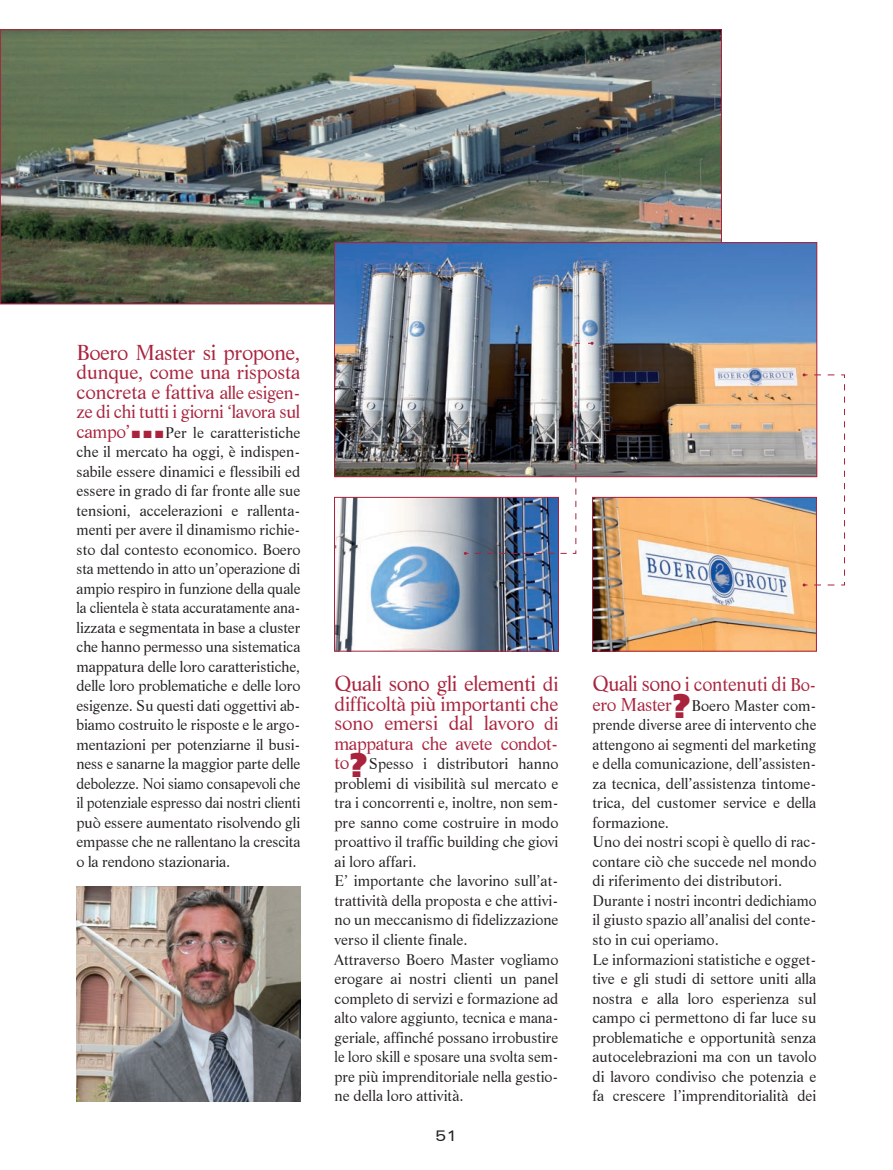
<style>
.page{position:relative;width:893px;height:1170px;background:#fff}
.page>*{position:absolute;margin:0;border:0;box-sizing:border-box;transform-origin:0 0}
.corpo_testo{font:21px "Life BT";letter-spacing:-.025em;color:#a9233d}
.corpo_testo-2{font:19.5px/19.5px "Life BT";letter-spacing:-.01em;color:#a9233d}
.corpo_testo-3{font:19.5px "Life BT";letter-spacing:-.01em;color:#a9233d;scale:.96 1}
.corpo_testo-4{font:18px "Life BT";letter-spacing:-.025em;color:#a9233d}
.corpo_testo-5{font:15px/19.5px "Life BT";color:#231f20;text-align:justify}
.corpo_testo-6{font:15px/19.5px "Life BT";color:#231f20;text-align:justify;scale:.96 1}
.numero_pagina{font:expanded 15px "Zurich BT";color:#231f20}
.s1{font-size:18px}
.s2{font-size:18px;color:#a9233d}
.s3{font-family:"Zurich BT";font-weight:900;font-size:33px;color:#a9233d}
.s4{font-size:19.5px}
.s5{font-size:21px}
</style>
<div class="page">
<img style="left:2px;top:31px;width:718px;height:271px">
<img style="left:77px;top:886px;width:223px;height:215px">
<img style="left:336px;top:244px;width:479px;height:231px">
<div style="left:334px;top:242px;width:483px;height:235px;border:1px solid #a9233d"></div>
<img style="left:336px;top:499px;width:221px;height:150px">
<div style="left:334px;top:497px;width:225px;height:154px;border:1px solid #a9233d"></div>
<img style="left:594px;top:499px;width:221px;height:150px">
<div style="left:592px;top:497px;width:225px;height:154px;border:1px solid #a9233d"></div>
<svg style="left:803px;top:373px;width:42px;height:213px"></svg>
<img style="left:464px;top:342px;width:130px;height:213px">
<p class="corpo_testo" style="left:77px;top:338px;width:225px">Boero Master si propone,</p>
<p class="corpo_testo-2" style="left:77px;top:362px;width:225px">dunque, come una risposta concreta e fattiva <span class="s1">alle esigen-</span></p>
<p class="corpo_testo-4" style="left:77px;top:399px;width:225px">ze di chi tutti i giorni ‘lavora sul</p>
<p class="corpo_testo-5" style="left:77px;top:422px;width:225px"><span class="s2">campo’</span><span class="s3">...</span>Per le caratteristiche che il mercato ha oggi, è indispen&shy;sabile essere dinamici e flessibili ed essere in grado di far fronte alle sue tensioni, accelerazioni e rallenta&shy;menti per avere il dinamismo richie&shy;sto dal contesto economico. Boero sta mettendo in atto un’operazione di ampio respiro in funzione della quale la clientela è stata accuratamente ana&shy;lizzata e segmentata in base a cluster che hanno permesso una sistematica mappatura delle loro caratteristiche, delle loro problematiche e delle loro esigenze. Su questi dati oggettivi ab&shy;biamo costruito le risposte e le argo&shy;mentazioni per potenziarne il busi&shy;ness e sanarne la maggior parte delle debolezze. Noi siamo consapevoli che il potenziale espresso dai nostri clienti può essere aumentato risolvendo gli empasse che ne rallentano la crescita o la rendono stazionaria.</p>
<p class="corpo_testo" style="left:334px;top:669px;width:225px">Quali sono gli elementi <span class="s4">di</span></p>
<p class="corpo_testo-2" style="left:334px;top:693px;width:225px">difficoltà più importanti che sono emersi dal lavoro <span class="s1">di</span></p>
<p class="corpo_testo-4" style="left:334px;top:731px;width:225px">mappatura che avete condot-</p>
<p class="corpo_testo-5" style="left:334px;top:753px;width:225px"><span class="s2">to</span><span class="s3">?</span>Spesso i distributori hanno problemi di visibilità sul mercato e tra i concorrenti e, inoltre, non sem&shy;pre sanno come costruire in modo proattivo il traffic building che giovi ai loro affari.</p>
<p class="corpo_testo-5" style="left:334px;top:870px;width:225px">E’ importante che lavorino sull’at&shy;trattività della proposta e che attivi&shy;no un meccanismo di fidelizzazione verso il cliente finale.</p>
<p class="corpo_testo-5" style="left:334px;top:948px;width:225px">Attraverso Boero Master vogliamo erogare ai nostri clienti un panel completo di servizi e formazione ad alto valore aggiunto, tecnica e mana&shy;geriale, affinché possano irrobustire le loro skill e sposare una svolta sem&shy;pre più imprenditoriale nella gestio&shy;ne della loro attività.</p>
<p class="numero_pagina" style="left:436px;top:1126px;width:23px">51</p>
<p class="corpo_testo-3" style="left:592px;top:671px;width:235px"><span class="s5">Quali sono</span> i contenuti di <span class="s1">Bo-</span></p>
<p class="corpo_testo-5" style="left:592px;top:695px;width:225px"><span class="s2">ero Master</span><span class="s3">?</span>Boero Master com&shy;prende diverse aree di intervento che attengono ai segmenti del marketing e della comunicazione, dell’assisten&shy;za tecnica, dell’assistenza tintome&shy;trica, del customer service e della formazione.</p>
<p class="corpo_testo-5" style="left:592px;top:831px;width:225px">Uno dei nostri scopi è quello di rac&shy;contare ciò che succede nel mondo di riferimento dei distributori.</p>
<p class="corpo_testo-6" style="left:592px;top:890px;width:235px">Durante i nostri incontri dedichiamo il giusto spazio all’analisi del conte&shy;sto in cui operiamo.</p>
<p class="corpo_testo-5" style="left:592px;top:948px;width:225px">Le informazioni statistiche e ogget&shy;tive e gli studi di settore uniti alla nostra e alla loro esperienza sul campo ci permettono di far luce su problematiche e opportunità senza autocelebrazioni ma con un tavolo di lavoro condiviso che potenzia e fa crescere l’imprenditorialità dei</p>
</div>
